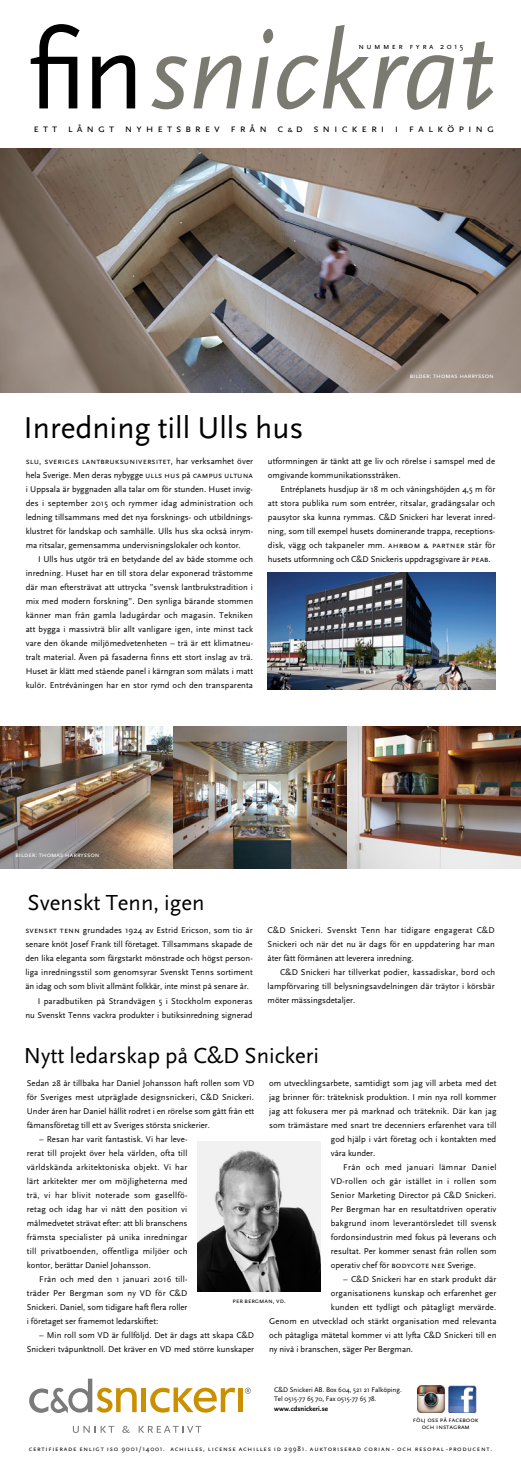
<style>
.page{position:relative;width:521px;height:1474px;background:#fff}
.page>*{position:absolute;margin:0;border:0;box-sizing:border-box;transform-origin:0 0}
.t1{font:italic 113.49px "Scala Sans";color:#7a7a71}
.t2{font:31.5px "Scala Sans";color:#000}
.t3{font:22.75px "Scala Sans";color:#000}
.t4{font:11.38px "Scala Sans Caps";letter-spacing:.35em;color:#000}
.t5{font:8.75px/14px "Scala Sans";letter-spacing:.01em;color:#000;text-align:justify}
.t6{font:8.75px "Scala Sans Caps";letter-spacing:.015em;color:#000}
.t7{font:8.75px "Scala Sans";letter-spacing:.03em;color:#000}
.t8{font:8.75px "Scala Sans";letter-spacing:.04em;color:#000}
.t9{font:8.49px "Scala Sans Caps";letter-spacing:.285em;color:#000}
.t10{font:7px "Scala Sans Caps";letter-spacing:.105em;color:#000}
.t11{font:7px/9.6px "Scala Sans";color:#000}
.t12{font:7px "Scala Sans Caps";color:#fff}
.t13{font:7px/7px "Scala Sans Caps";color:#000;text-align:center}
.t14{font:700 7px "Scala Sans";color:#000}
.s1{font-style:normal;font-size:114.1px;color:#000}
.s2{font-size:8.75px}
.s3{font-family:"Scala Sans"}
.s4{font-family:"Scala Sans Caps"}
</style>
<div class="page">
<img style="left:0;top:148px;width:521px;height:244px">
<svg style="left:29px;top:1378px;width:108px;height:35px"></svg>
<hr style="left:142px;top:1388px;width:4px;height:23px;background:#ca9000">
<svg style="left:150px;top:1387px;width:85px;height:25px"></svg>
<div style="left:238px;top:1388px;width:5px;height:23px;background:#ca9000"></div>
<svg style="left:73px;top:1425px;width:41px;height:7px"></svg>
<svg style="left:122px;top:1425px;width:8px;height:7px"></svg>
<svg style="left:139px;top:1425px;width:62px;height:7px"></svg>
<svg style="left:245px;top:1387px;width:6px;height:6px"></svg>
<img style="left:417px;top:1385px;width:28px;height:27px">
<img style="left:197px;top:1141px;width:124px;height:149px">
<img style="left:268px;top:573px;width:227px;height:116px">
<img style="left:0;top:726px;width:521px;height:142px">
<img style="left:448px;top:1385px;width:29px;height:27px">
<h1 class="t1" style="left:28px;top:10px;width:469px"><span class="s1">fin</span>snickrat</h1>
<h3 class="t4" style="left:34px;top:122px;width:462px">ett långt nyhetsbrev från c<span class="s2">&amp;</span>d snickeri i falköping</h3>
<p class="t9" style="left:358px;top:41px;width:107px">nummer fyra <span class="s3">2015</span></p>
<h2 class="t2" style="left:23px;top:410px;width:282px">Inredning till Ulls hus</h2>
<p class="t12" style="left:410px;top:372px;width:86px">bilder: thomas harrysson</p>
<p class="t6" style="left:26px;top:456px;width:229px">slu, sveriges lantbruksuniversitet<span class="s3">, har verksamhet över</span></p>
<p class="t5" style="left:26px;top:468px;width:229px">hela Sverige. Men deras nybygge <span class="s4">ulls hus</span> på <span class="s4">campus ultuna </span>i Uppsala är byggnaden alla talar om för stunden. Huset invig&shy;des i september 2015 och rymmer idag administration och ledning tillsammans med det nya forsknings- och utbildnings&shy;klustret för landskap och samhälle. Ulls hus ska också inrym&shy;ma ritsalar, gemensamma undervisningslokaler och kontor.</p>
<p class="t5" style="left:26px;top:552px;width:229px;text-indent:12px">I Ulls hus utgör trä en betydande del av både stomme och inredning. Huset har en till stora delar exponerad trästomme där man eftersträvat att uttrycka ”svensk lantbrukstradition i mix med modern forskning”. Den synliga bärande stommen känner man från gamla ladugårdar och magasin. Tekniken att bygga i massivträ blir allt vanligare igen, inte minst tack vare den ökande miljömedvetenheten – trä är ett klimatneu&shy;tralt material. Även på fasaderna finns ett stort inslag av trä.<br>Huset är klätt med stående panel i kärngran som målats i matt kulör. Entrévåningen har en stor rymd och den transparenta</p>
<p class="t5" style="left:268px;top:454px;width:229px">utformningen är tänkt att ge liv och rörelse i samspel med de omgivande kommunikationsstråken.</p>
<p class="t5" style="left:268px;top:482px;width:229px;text-indent:12px">Entréplanets husdjup är 18 m och våningshöjden 4,5 m för att stora publika rum som entréer, ritsalar, gradängsalar och pausytor ska kunna rymmas. C&amp;D Snickeri har leverat inred&shy;ning, som till exempel husets dominerande trappa, receptions&shy;disk, vägg och takpaneler mm. <span class="s4">ahrbom &amp; partner</span> står för husets utformning och C&amp;D Snickeris uppdragsgivare är <span class="s4">peab</span>.</p>
<p class="t12" style="left:16px;top:851px;width:86px">bilder: thomas harrysson</p>
<h3 class="t3" style="left:28px;top:890px;width:178px">Svenskt Tenn, igen</h3>
<p class="t5" style="left:25px;top:923px;width:229px"><span class="s4">svenskt tenn</span> grundades 1924 av Estrid Ericson, som tio år</p>
<p class="t5" style="left:25px;top:937px;width:229px">senare knöt Josef Frank till företaget. Tillsammans skapade de</p>
<p class="t5" style="left:25px;top:951px;width:229px">den lika eleganta som färgstarkt mönstrade och högst person-</p>
<p class="t5" style="left:25px;top:965px;width:229px">liga inredningsstil som genomsyrar Svenskt Tenns sortiment</p>
<p class="t5" style="left:25px;top:979px;width:225px">än idag och som blivit allmänt folkkär, inte minst på senare år.</p>
<p class="t5" style="left:38px;top:993px;width:216px">I paradbutiken på Strandvägen 5 i Stockholm exponeras</p>
<p class="t5" style="left:25px;top:1007px;width:229px">nu Svenskt Tenns vackra produkter i butiksinredning signerad</p>
<p class="t5" style="left:268px;top:923px;width:229px">C&amp;D Snickeri. Svenskt Tenn har tidigare engagerat C&amp;D Snickeri och när det nu är dags för en uppdatering har man åter fått förmånen att leverera inredning.</p>
<p class="t5" style="left:268px;top:965px;width:229px;text-indent:12px">C&amp;D Snickeri har tillverkat podier, kassadiskar, bord och lampförvaring till belysningsavdelningen där träytor i körsbär möter mässingsdetaljer.</p>
<h3 class="t3" style="left:24px;top:1043px;width:297px">Nytt ledarskap på C&amp;D Snickeri</h3>
<p class="t5" style="left:27px;top:1076px;width:229px">Sedan 28 år tillbaka har Daniel Johansson haft rollen som VD för Sveriges mest utpräglade designsnickeri, C&amp;D Snickeri.<br>Under åren har Daniel hållit rodret i en rörelse som gått från ett fåmansföretag till ett av Sveriges största snickerier.</p>
<p class="t5" style="left:27px;top:1132px;width:162px;text-indent:12px">– Resan har varit fantastisk. Vi har leve&shy;rerat till projekt över hela världen, ofta till världskända arkitektoniska objekt. Vi har lärt arkitekter mer om möjligheterna med trä, vi har blivit noterade som gasellfö&shy;retag och idag har vi nått den position vi målmed vetet strävat efter: att bli branschens främsta specialister på unika inredningar till privatboenden, offentliga miljöer och kontor, berättar Daniel Johansson.</p>
<p class="t5" style="left:27px;top:1272px;width:162px;text-indent:12px">Från och med den 1 januari 2016 till&shy;träder Per Bergman som ny VD för C&amp;D Snickeri. Daniel, som tidigare haft flera roller i företaget ser framemot ledarskiftet:</p>
<p class="t5" style="left:27px;top:1328px;width:229px;text-align:right">– Min roll som VD är fullföljd. Det är dags att skapa C&amp;D<br>Snickeri tvåpunktnoll. Det kräver en VD med större kunskaper</p>
<p class="t5" style="left:269px;top:1076px;width:229px">om utvecklingsarbete, samtidigt som jag vill arbeta med det</p>
<p class="t5" style="left:269px;top:1090px;width:229px">jag brinner för: träteknisk produktion. I min nya roll kommer</p>
<p class="t5" style="left:269px;top:1104px;width:229px">jag att fokusera mer på marknad och träteknik. Där kan jag</p>
<p class="t5" style="left:269px;top:1118px;width:229px">som trämästare med snart tre decenniers erfarenhet vara till</p>
<p class="t5" style="left:331px;top:1132px;width:167px">god hjälp i vårt företag och i kontakten med</p>
<p class="t5" style="left:331px;top:1146px;width:46px">våra kunder.</p>
<p class="t8" style="left:343px;top:1162px;width:155px">Från och med januari lämnar Daniel</p>
<p class="t7" style="left:331px;top:1176px;width:167px">VD-rollen och går istället in i rollen som</p>
<p class="t5" style="left:331px;top:1188px;width:167px">Senior Marketing Director på C&amp;D Snickeri.</p>
<p class="t5" style="left:331px;top:1202px;width:167px">Per Bergman har en resultatdriven operativ</p>
<p class="t5" style="left:331px;top:1216px;width:167px">bakgrund inom leverantörsledet till svensk</p>
<p class="t5" style="left:331px;top:1230px;width:167px">fordonsindustrin med fokus på leverans och</p>
<p class="t5" style="left:331px;top:1244px;width:167px">resultat. Per kommer senast från rollen som</p>
<p class="t5" style="left:331px;top:1258px;width:147px">operativ chef för <span class="s4">bodycote nee</span> Sverige.</p>
<p class="t5" style="left:343px;top:1272px;width:155px">– C&amp;D Snickeri har en stark produkt där</p>
<p class="t5" style="left:331px;top:1286px;width:167px">organisationens kunskap och erfarenhet ger</p>
<p class="t5" style="left:331px;top:1300px;width:167px">kunden ett tydligt och påtagligt mervärde.</p>
<p class="t5" style="left:269px;top:1314px;width:229px">Genom en utvecklad och stärkt organisation med relevanta</p>
<p class="t5" style="left:269px;top:1328px;width:229px">och påtagliga mätetal kommer vi att lyfta C&amp;D Snickeri till en</p>
<p class="t5" style="left:269px;top:1342px;width:146px">ny nivå i branschen, säger Per Bergman.</p>
<p class="t13" style="left:233px;top:1297px;width:55px">per bergman, vd.</p>
<p class="t11" style="left:274px;top:1384px;width:129px">C&amp;D Snickeri AB. Box 604, 521 21 Falköping.<br>Tel 0515-77 65 70, Fax 0515-77 65 78.</p>
<p class="t14" style="left:274px;top:1404px;width:55px">www.cdsnickeri.se</p>
<p class="t10" style="left:29px;top:1444px;width:465px">certifierade enligt iso <span class="s3">9001/14001</span>. achilles, license achilles id <span class="s3">29981</span>. auktoriserad corian - och resopal -producent.</p>
<p class="t13" style="left:413px;top:1416px;width:67px">följ oss på facebook och instagram</p>
</div>
